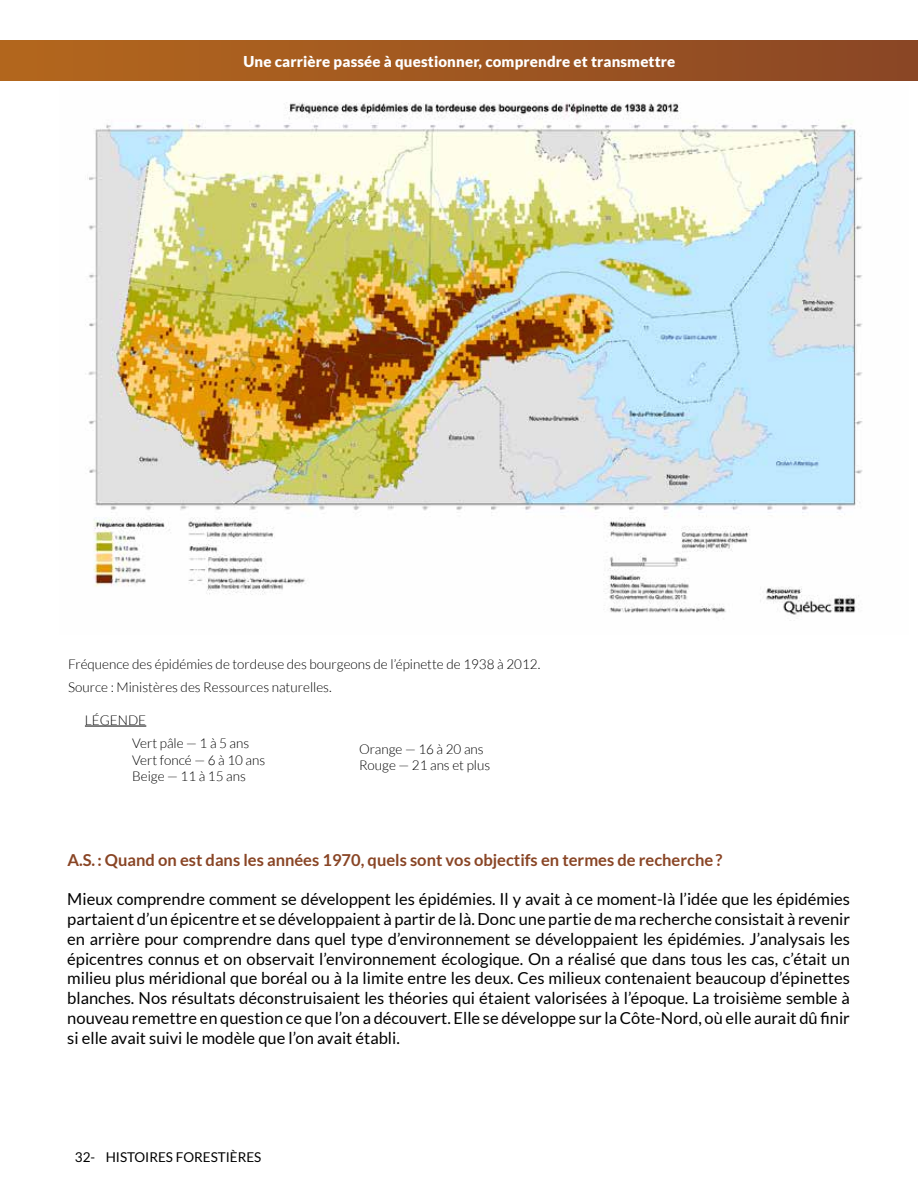
<style>
.page{position:relative;width:918px;height:1188px;background:#fff}
.page>*{position:absolute;margin:0;border:0;box-sizing:border-box;transform-origin:0 0}
.t1{font:16.5px/19.8px "Lato";color:#000;text-align:justify}
.t2{font:700 16.5px "Lato";color:#894525}
.t3{font:900 15px "Lato";letter-spacing:.01em;color:#fff}
.t4{font:300 13.5px/23.2px "Lato";color:#000}
.t5{font:13.5px "Lato";color:#000}
</style>
<div class="page">
<img style="left:85px;top:102px;width:778px;height:513px">
<hr style="left:85px;top:726px;width:61px;height:1px;background:#000">
<div style="left:1px;top:40px;width:917px;height:40px;background:linear-gradient(to right,#b4681d,#8a4625)"></div>
<p class="t3" style="left:244px;top:52px;width:433px">Une carrière passée à questionner, comprendre et transmettre</p>
<p class="t4" style="left:68px;top:652px;width:474px">Fréquence des épidémies de tordeuse des bourgeons de l’épinette de 1938 à 2012.<br>Source : Ministères des Ressources naturelles.</p>
<p class="t4" style="left:132px;top:708px;width:119px;text-indent:-47px">LÉGENDE<br>Vert pâle — 1 à 5 ans</p>
<p class="t4" style="left:132px;top:752px;width:135px;line-height:16.5px">Vert foncé — 6 à 10 ans<br>Beige — 11 à 15 ans</p>
<p class="t4" style="left:359px;top:741px;width:133px;line-height:16.5px">Orange — 16 à 20 ans<br>Rouge — 21 ans et plus</p>
<p class="t2" style="left:67px;top:850px;width:656px">A.S.: Quand on est dans les années 1970, quels sont vos objectifs en termes de recherche?</p>
<p class="t1" style="left:67px;top:889px;width:784px">Mieux comprendre comment se développent les épidémies. Il y avait à ce moment-là l’idée que les épidémies partaient d’un épicentre et se développaient à partir de là. Donc une partie de ma recherche consistait à revenir en arrière pour comprendre dans quel type d’environnement se développaient les épidémies. J’analysais les épicentres connus et on observait l’environnement écologique. On a réalisé que dans tous les cas, c’était un milieu plus méridional que boréal ou à la limite entre les deux. Ces milieux contenaient beaucoup d’épinettes blanches. Nos résultats déconstruisaient les théories qui étaient valorisées à l’époque. La troisième semble à nouveau remettre en question ce que l’on a découvert. Elle se développe sur la Côte-Nord, où elle aurait dû finir si elle avait suivi le modèle que l’on avait établi.</p>
<p class="t5" style="left:75px;top:1149px;width:188px">32- HISTOIRES FORESTIÈRES</p>
</div>
